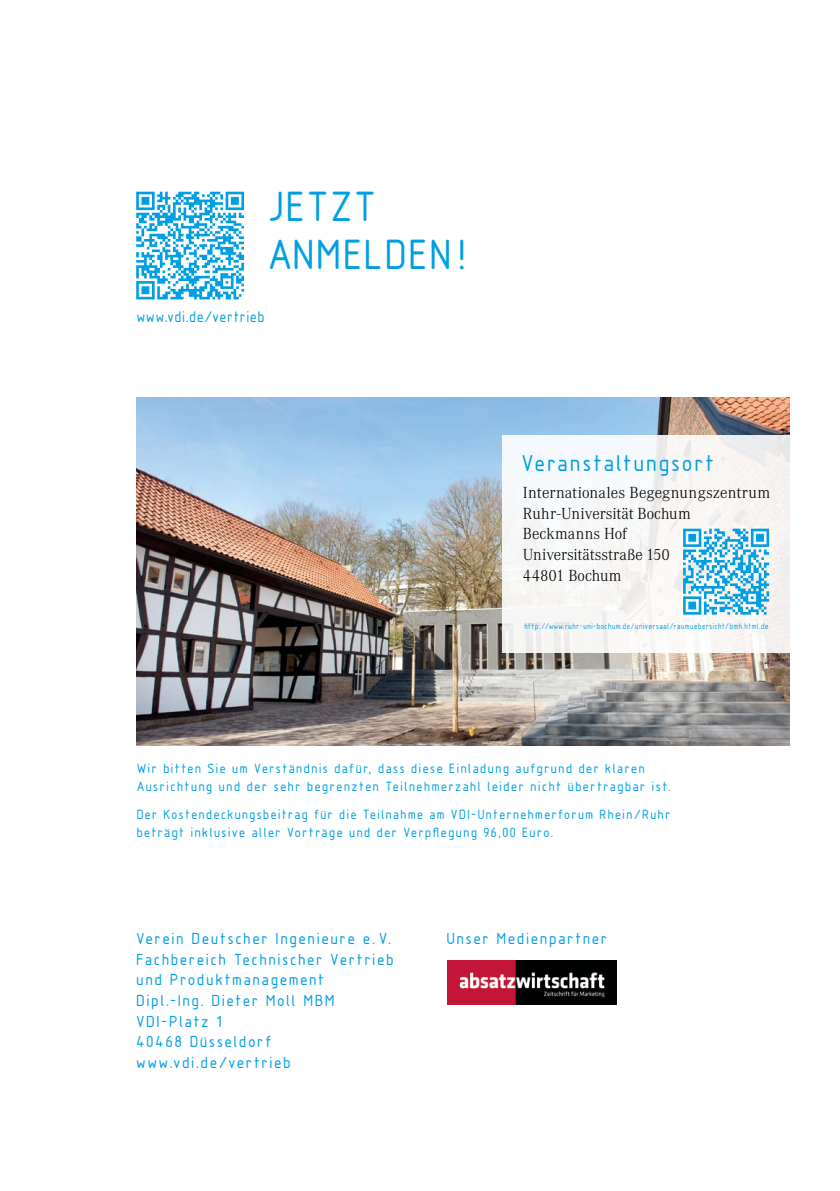
<style>
.page{position:relative;width:840px;height:1191px;background:#fff}
.page>*{position:absolute;margin:0;border:0;box-sizing:border-box;transform-origin:0 0}
.t1{font:44px/48px "Isonorm 3098 LW20";letter-spacing:-.035em;color:#009fe3}
.t2{font:24px "Isonorm 3098 LW20";color:#009fe3}
.t3{font:16.6px/20.6px "Isonorm 3098 LW20";letter-spacing:.02em;color:#009fe3}
.t4{font:300 16.6px/20.6px "Corporate A";letter-spacing:.005em;color:#000}
.t5{font:16px "Isonorm 3098 LW20";letter-spacing:-.025em;color:#009fe3;scale:.95 1}
.t6{font:14px/18px "Isonorm 3098 LW20";letter-spacing:.02em;color:#009fe3}
.t7{font:8.8px "Isonorm 3098 LW20";letter-spacing:-.015em;color:#009fe3;scale:.9 1}
</style>
<div class="page">
<img style="left:447px;top:960px;width:169px;height:44px">
<svg style="left:136px;top:192px;width:108px;height:107px"></svg>
<img style="left:136px;top:397px;width:652px;height:348px">
<div style="left:502px;top:436px;width:312px;height:217px;background:#f7f7f6"></div>
<svg style="left:682px;top:528px;width:86px;height:86px"></svg>
<h1 class="t1" style="left:270px;top:183px;width:203px">JETZT<br>ANMELDEN!</h1>
<p class="t5" style="left:137px;top:308px;width:137px">www.vdi.de/vertrieb</p>
<h2 class="t2" style="left:522px;top:451px;width:196px">Veranstaltungsort</h2>
<p class="t4" style="left:522px;top:483px;width:249px">Internationales Begegnungszentrum<br>Ruhr-Universität Bochum<br>Beckmanns Hof<br>Universitätsstraße 150<br>44801 Bochum</p>
<p class="t7" style="left:524px;top:622px;width:273px">http://www.ruhr-uni-bochum.de/universaal/raumuebersicht/bmh.html.de</p>
<p class="t6" style="left:137px;top:759px;width:536px">Wir bitten Sie um Verständnis dafür, dass diese Einladung aufgrund der klaren<br>Ausrichtung und der sehr begrenzten Teilnehmerzahl leider nicht übertragbar ist.</p>
<p class="t6" style="left:137px;top:806px;width:536px">Der Kostendeckungsbeitrag für die Teilnahme am VDI-Unternehmerforum Rhein/Ruhr beträgt inklusive aller Vorträge und der Verpflegung 96,00 Euro.</p>
<p class="t3" style="left:137px;top:928px;width:260px">Verein Deutscher Ingenieure e. V.<br>Fachbereich Technischer Vertrieb und Produktmanagement<br>Dipl.-Ing. Dieter Moll MBM<br>VDI-Platz 1<br>40468 Düsseldorf www.vdi.de/vertrieb</p>
<p class="t3" style="left:447px;top:928px;width:163px">Unser Medienpartner</p>
</div>
